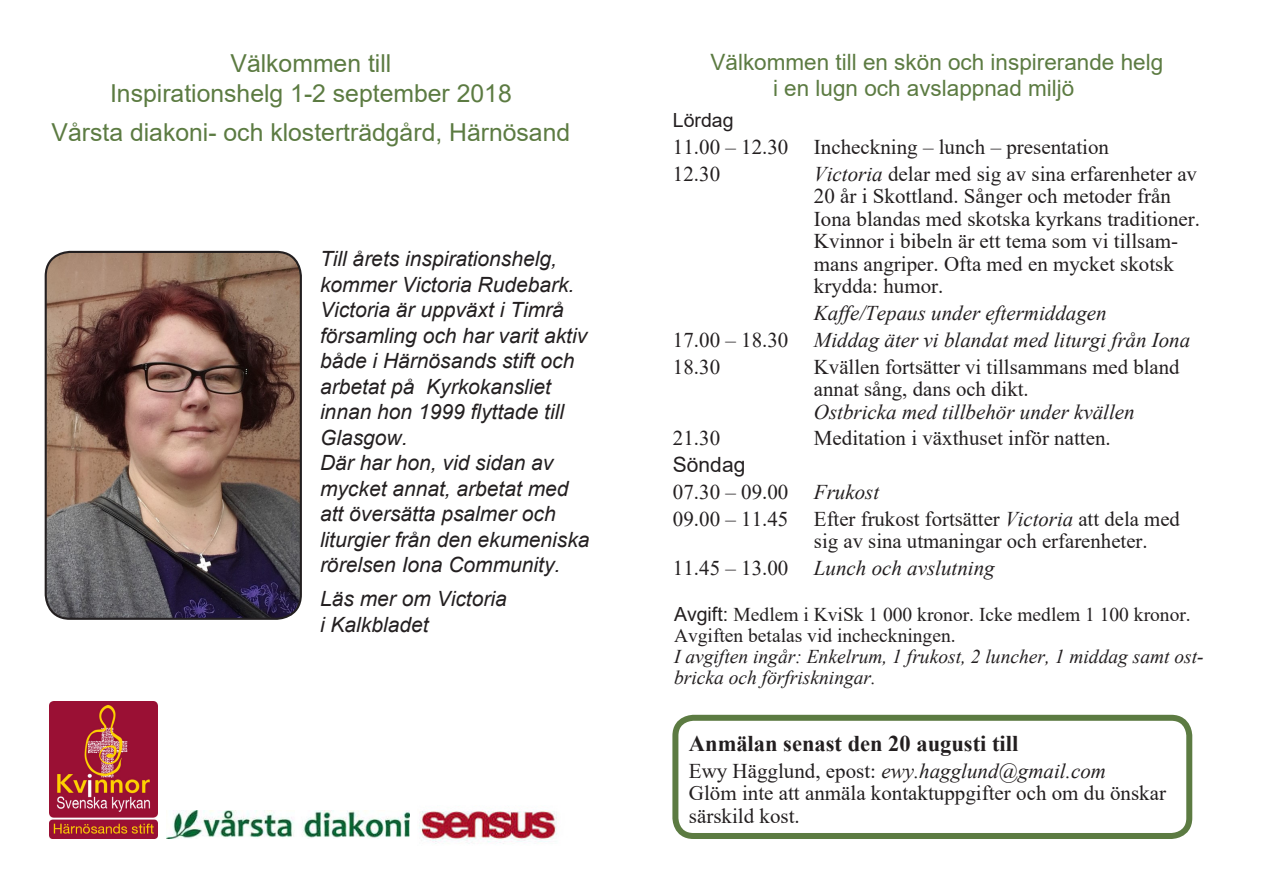
<style>
.page{position:relative;width:1263px;height:893px;background:#fff}
.page>*{position:absolute;margin:0;border:0;box-sizing:border-box;transform-origin:0 0}
.t1{font:24.75px/30px "Arial";color:#5c7b42;text-align:center}
.t2{font:22.5px/25.5px "Arial";color:#5c7b42}
.t3{font:700 22.5px "Times New Roman";color:#231f20}
.t4{font:21px/22.5px "Times New Roman";color:#231f20}
.t5{font:italic 21px/25.5px "Arial";color:#231f20}
.t6{font:italic 21px "Times New Roman";color:#231f20}
.t7{font:21px "Arial";color:#231f20}
.t8{font:italic 19.5px/21px "Times New Roman";color:#231f20}
.t9{font:19.5px "Arial";color:#231f20}
.s1{font-style:italic}
.s2{font-style:normal}
.s3{font-family:"Arial";font-style:normal}
</style>
<div class="page">
<img style="left:50px;top:702px;width:108px;height:137px">
<img style="left:419px;top:811px;width:138px;height:33px">
<img style="left:166px;top:811px;width:243px;height:28px">
<img style="left:46px;top:252px;width:255px;height:367px">
<div style="left:45px;top:251px;width:257px;height:369px;border:2px solid #231f20;border-radius:24px"></div>
<div style="left:672px;top:715px;width:520px;height:124px;border:6px solid #5c7b42;border-radius:18px"></div>
<p class="t1" style="left:110px;top:48px;width:403px">Välkommen till<br>Inspirationshelg 1-2 september 2018</p>
<p class="t1" style="left:52px;top:117px;width:520px">Vårsta diakoni- och klosterträdgård, Härnösand</p>
<p class="t5" style="left:320px;top:246px;width:256px">Till årets inspirationshelg, kommer Victoria Rudebark.</p>
<p class="t5" style="left:320px;top:297px;width:269px">Victoria är uppväxt i Timrå församling och har varit aktiv både i Härnösands stift och arbetat på Kyrkokansliet innan hon 1999 flyttade till<br>Glasgow.</p>
<p class="t5" style="left:320px;top:450px;width:271px">Där har hon, vid sidan av mycket annat, arbetat med att översätta psalmer och liturgier från den ekumeniska rörelsen Iona Community.</p>
<p class="t5" style="left:320px;top:586px;width:188px">Läs mer om Victoria i Kalkbladet</p>
<p class="t2" style="left:773px;top:50px;width:392px;text-indent:-63px">Välkommen till en skön och inspirerande helg i en lugn och avslappnad miljö</p>
<p class="t9" style="left:673px;top:107px;width:62px">Lördag</p>
<p class="t4" style="left:673px;top:135px;width:438px">11.00 – 12.30 Incheckning – lunch – presentation</p>
<p class="t4" style="left:673px;top:162px;width:49px">12.30</p>
<p class="t4" style="left:814px;top:162px;width:388px"><span class="s1">Victoria</span> delar med sig av sina erfarenheter av 20 år i Skottland. Sånger och metoder från Iona blandas med skotska kyrkans traditioner.<br>Kvinnor i bibeln är ett tema som vi tillsam&shy;mans angriper. Ofta med en mycket skotsk krydda: humor.</p>
<p class="t6" style="left:814px;top:299px;width:294px">Kaffe/Tepaus under eftermiddagen</p>
<p class="t6" style="left:673px;top:325px;width:519px"><span class="s2">17.00 – 18.30</span> Middag äter vi blandat med liturgi från Iona</p>
<p class="t4" style="left:673px;top:355px;width:49px">18.30</p>
<p class="t4" style="left:814px;top:355px;width:367px">Kvällen fortsätter vi tillsammans med bland annat sång, dans och dikt.<br><span class="s1">Ostbricka med tillbehör under kvällen</span></p>
<p class="t4" style="left:673px;top:426px;width:49px">21.30</p>
<p class="t4" style="left:814px;top:426px;width:298px">Meditation i växthuset inför natten.</p>
<p class="t7" style="left:673px;top:450px;width:74px">Söndag</p>
<p class="t4" style="left:673px;top:480px;width:208px">07.30 – 09.00 <span class="s1">Frukost</span></p>
<p class="t4" style="left:814px;top:507px;width:368px;text-indent:-141px">09.00 – 11.45 Efter frukost fortsätter <span class="s1">Victoria</span> att dela med sig av sina utmaningar och erfarenheter.</p>
<p class="t6" style="left:673px;top:553px;width:323px"><span class="s2">11.45 – 13.00</span> Lunch och avslutning</p>
<p class="t8" style="left:674px;top:603px;width:531px"><span class="s3">Avgift:</span> <span class="s2">Medlem i KviSk 1 000 kronor. Icke medlem 1 100 kronor.<br>Avgiften betalas vid incheckningen.<br></span>I avgiften ingår: Enkelrum, 1 frukost, 2 luncher, 1 middag samt ost&shy;bricka och förfriskningar.</p>
<p class="t3" style="left:689px;top:727px;width:331px">Anmälan senast den 20 augusti till</p>
<p class="t4" style="left:689px;top:758px;width:479px">Ewy Hägglund, epost: <span class="s1">ewy.hagglund@gmail.com<br></span>Glöm inte att anmäla kontaktuppgifter och om du önskar särskild kost.</p>
</div>
